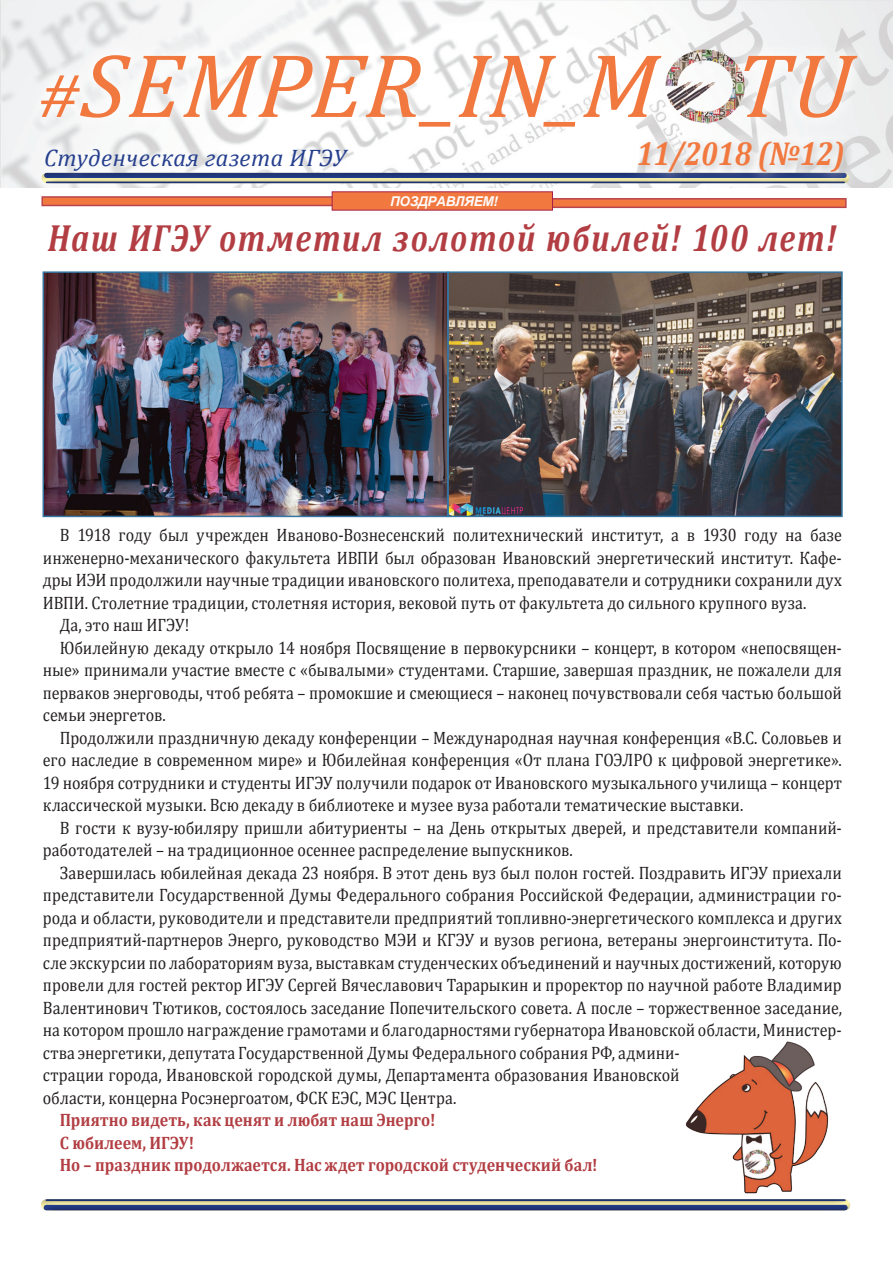
<style>
.page{position:relative;width:893px;height:1263px;background:#fff}
.page>*{position:absolute;margin:0;border:0;box-sizing:border-box;transform-origin:0 0}
.t1{font:italic 91.5px "Cambria";letter-spacing:.01em;color:#f1793f}
.t2{font:italic 700 38.1px "Cambria";letter-spacing:.05em;color:#b23e43;scale:.83 1}
.t3{font:italic 700 33.3px "Cambria";color:#f1793f;scale:.88 1}
.t4{font:italic 24px "Cambria";letter-spacing:.02em;color:#253f8e}
.t5{font:18px "Cambria";color:#231f20;scale:.89 1}
.t6{font:700 18px/22.5px "Cambria";letter-spacing:.005em;color:#b23e43;scale:.89 1}
.t7{font:italic 700 13.5px "Arial";letter-spacing:-.02em;color:#fefbfc}
.s1{font-size:62.25px}
.s2{font-size:82.35px}
</style>
<div class="page">
<div style="left:0;top:130px;width:891px;height:96px;background:#231f20;opacity:.5"></div>
<svg style="left:24px;top:75px;width:869px;height:123px"></svg>
<svg style="left:33px;top:137px;width:389px;height:63px"></svg>
<svg style="left:621px;top:124px;width:272px;height:97px"></svg>
<div style="left:0;top:1154px;width:893px;height:102px;background:#231f20;opacity:.5"></div>
<img style="left:664px;top:75px;width:82px;height:52px">
<svg style="left:21px;top:0;width:872px;height:75px;fill:#f5f6f6"></svg>
<div style="left:550px;top:198px;width:297px;height:10px;background:#f1793f;border:2px solid #b8454e"></div>
<div style="left:41px;top:196px;width:297px;height:10px;background:#f1793f;border:2px solid #b8454e"></div>
<div style="left:332px;top:191px;width:221px;height:20px;background:#f1793f;border:1px solid #a81f4a"></div>
<img style="left:46px;top:274px;width:794px;height:240px">
<div style="left:43px;top:271px;width:406px;height:246px;border:2px solid #3676a3"></div>
<div style="left:447px;top:271px;width:396px;height:246px;border:2px solid #3676a3"></div>
<img style="left:680px;top:1041px;width:154px;height:157px">
<h1 class="t1" style="left:37px;top:21px;width:815px"><span class="s1">#</span>SEMPER<span class="s2">_</span>IN<span class="s2">_</span>M TU</h1>
<h3 class="t4" style="left:44px;top:141px;width:303px">Студенческая газета ИГЭУ</h3>
<h3 class="t3" style="left:637px;top:130px;width:238px">11/2018 (№12)</h3>
<p class="t7" style="left:390px;top:192px;width:110px">ПОЗДРАВЛЯЕМ!</p>
<h2 class="t2" style="left:48px;top:211px;width:952px">Наш ИГЭУ отметил золотой юбилей! 100 лет!</h2>
<p class="t5" style="left:60px;top:525px;width:880px">В 1918 году был учрежден Иваново-Вознесенский политехнический институт, а в 1930 году на базе</p>
<p class="t5" style="left:43px;top:547px;width:899px">инженерно-механического факультета ИВПИ был образован Ивановский энергетический институт. Кафе-</p>
<p class="t5" style="left:43px;top:570px;width:899px">дры ИЭИ продолжили научные традиции ивановского политеха, преподаватели и сотрудники сохранили дух</p>
<p class="t5" style="left:43px;top:592px;width:859px">ИВПИ. Столетние традиции, столетняя история, вековой путь от факультета до сильного крупного вуза.</p>
<p class="t5" style="left:60px;top:615px;width:147px">Да, это наш ИГЭУ!</p>
<p class="t5" style="left:60px;top:637px;width:880px">Юбилейную декаду открыло 14 ноября Посвящение в первокурсники – концерт, в котором «непосвящен-</p>
<p class="t5" style="left:43px;top:660px;width:899px">ные» принимали участие вместе с «бывалыми» студентами. Старшие, завершая праздник, не пожалели для</p>
<p class="t5" style="left:43px;top:682px;width:899px">перваков энерговоды, чтоб ребята – промокшие и смеющиеся – наконец почувствовали себя частью большой</p>
<p class="t5" style="left:43px;top:705px;width:140px">семьи энергетов.</p>
<p class="t5" style="left:60px;top:727px;width:880px">Продолжили праздничную декаду конференции – Международная научная конференция «В.С. Соловьев и</p>
<p class="t5" style="left:43px;top:750px;width:899px">его наследие в современном мире» и Юбилейная конференция «От плана ГОЭЛРО к цифровой энергетике».</p>
<p class="t5" style="left:43px;top:772px;width:899px">19 ноября сотрудники и студенты ИГЭУ получили подарок от Ивановского музыкального училища – концерт</p>
<p class="t5" style="left:43px;top:795px;width:789px">классической музыки. Всю декаду в библиотеке и музее вуза работали тематические выставки.</p>
<p class="t5" style="left:60px;top:817px;width:880px">В гости к вузу-юбиляру пришли абитуриенты – на День открытых дверей, и представители компаний-</p>
<p class="t5" style="left:43px;top:840px;width:597px">работодателей – на традиционное осеннее распределение выпускников.</p>
<p class="t5" style="left:60px;top:862px;width:880px">Завершилась юбилейная декада 23 ноября. В этот день вуз был полон гостей. Поздравить ИГЭУ приехали</p>
<p class="t5" style="left:43px;top:885px;width:899px">представители Государственной Думы Федерального собрания Российской Федерации, администрации го-</p>
<p class="t5" style="left:43px;top:907px;width:899px">рода и области, руководители и представители предприятий топливно-энергетического комплекса и других</p>
<p class="t5" style="left:43px;top:930px;width:899px">предприятий-партнеров Энерго, руководство МЭИ и КГЭУ и вузов региона, ветераны энергоинститута. По-</p>
<p class="t5" style="left:43px;top:952px;width:899px">сле экскурсии по лабораториям вуза, выставкам студенческих объединений и научных достижений, которую</p>
<p class="t5" style="left:43px;top:975px;width:899px">провели для гостей ректор ИГЭУ Сергей Вячеславович Тарарыкин и проректор по научной работе Владимир</p>
<p class="t5" style="left:43px;top:997px;width:899px">Валентинович Тютиков, состоялось заседание Попечительского совета. А после – торжественное заседание,</p>
<p class="t5" style="left:43px;top:1020px;width:899px">на котором прошло награждение грамотами и благодарностями губернатора Ивановской области, Министер-</p>
<p class="t5" style="left:43px;top:1042px;width:717px">ства энергетики, депутата Государственной Думы Федерального собрания РФ, админи-</p>
<p class="t5" style="left:43px;top:1065px;width:717px">страции города, Ивановской городской думы, Департамента образования Ивановской</p>
<p class="t5" style="left:43px;top:1087px;width:466px">области, концерна Росэнергоатом, ФСК ЕЭС, МЭС Центра.</p>
<p class="t6" style="left:60px;top:1108px;width:606px">Приятно видеть, как ценят и любят наш Энерго!<br>С юбилеем, ИГЭУ!<br>Но – праздник продолжается. Нас ждет городской студенческий бал!</p>
</div>
